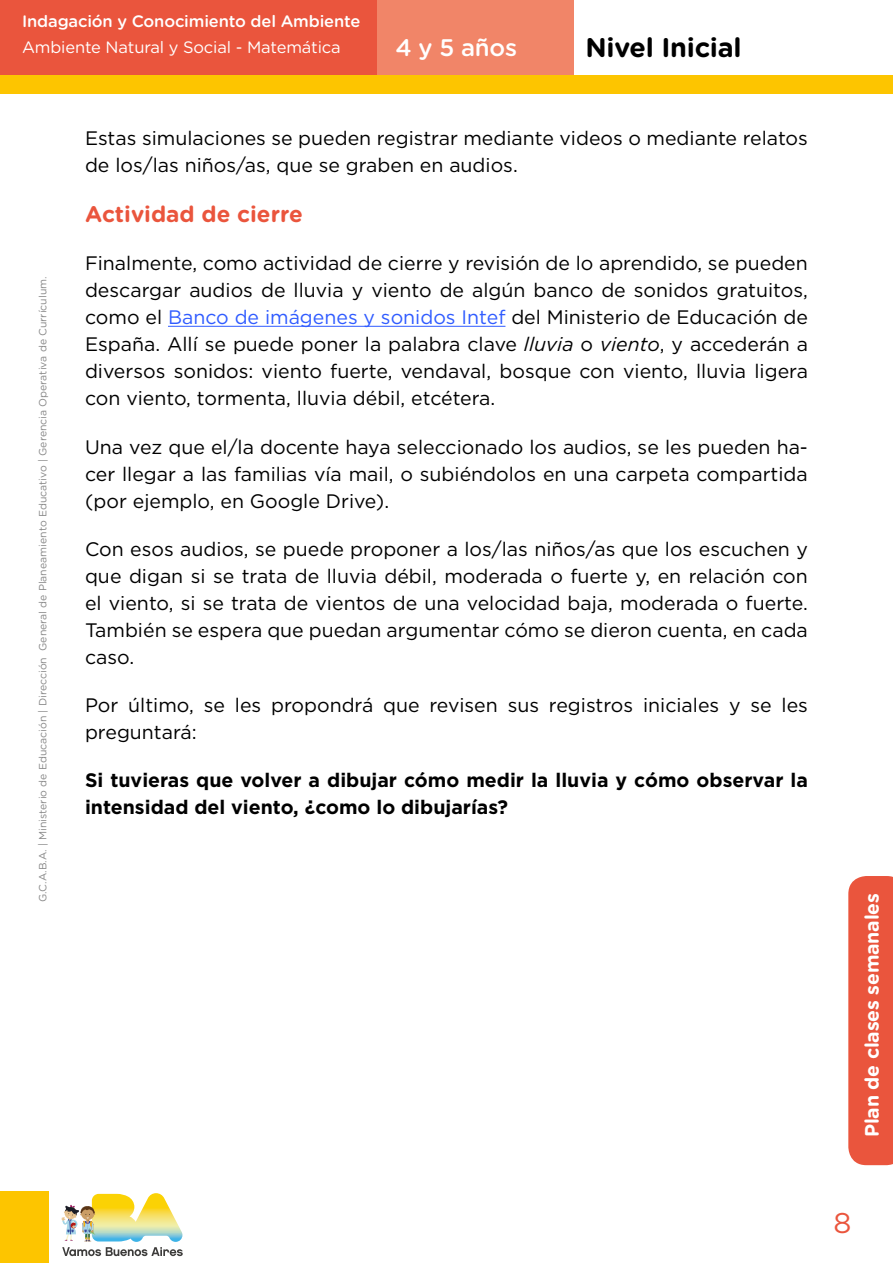
<style>
.page{position:relative;width:893px;height:1263px;background:#fff}
.page>*{position:absolute;margin:0;border:0;box-sizing:border-box;transform-origin:0 0}
.t1{font:28.5px "Gotham Rounded";color:#ea553d}
.t2{font:700 27px "Gotham Rounded";letter-spacing:-.01em;color:#000}
.t3{font:500 24px "Gotham Rounded";color:#fff}
.t4{font:700 22.5px "Gotham Rounded";color:#ea553d}
.t5{font:19.5px/27px "Gotham";color:#000;text-align:justify}
.t6{font:700 19.5px/27px "Gotham";color:#000}
.t7{font:700 19.5px "Gotham Rounded";letter-spacing:-.01em;color:#fff}
.t8{font:500 16.5px "Gotham Rounded";letter-spacing:-.01em;color:#fff}
.t9{font:16.5px "Gotham Rounded";letter-spacing:-.01em;color:#fff}
.t10{font:10.5px "Gotham Rounded";color:#878787}
.s1{color:#305cff}
.s2{font-style:italic}
</style>
<div class="page">
<div style="left:0;top:0;width:378px;height:75px;background:#ea553d"></div>
<div style="left:378px;top:0;width:196px;height:75px;background:#f18568"></div>
<div style="left:0;top:1191px;width:48px;height:72px;background:#fdc500"></div>
<svg style="left:61px;top:1193px;width:122px;height:63px"></svg>
<div style="left:0;top:75px;width:893px;height:19px;background:#fdc500"></div>
<svg style="left:848px;top:876px;width:45px;height:289px;background:#ea5a43"></svg>
<hr style="left:168px;top:326px;width:337px;height:1px;background:#305cff">
<p class="t8" style="left:22px;top:10px;width:340px">Indagación y Conocimiento del Ambiente</p>
<p class="t9" style="left:22px;top:36px;width:320px">Ambiente Natural y Social - Matemática</p>
<p class="t3" style="left:395px;top:31px;width:123px">4 y 5 años</p>
<h2 class="t2" style="left:585px;top:28px;width:158px">Nivel Inicial</h2>
<p class="t10" style="left:35px;top:902px;width:627px;rotate:-90deg">G.C.A.B.A. | Ministerio de Educación | Dirección General de Planeamiento Educativo | Gerencia Operativa de Currículum.</p>
<p class="t5" style="left:85px;top:124px;width:724px">Estas simulaciones se pueden registrar mediante videos o mediante relatos de los/las niños/as, que se graben en audios.</p>
<p class="t4" style="left:85px;top:198px;width:219px">Actividad de cierre</p>
<p class="t5" style="left:85px;top:249px;width:724px">Finalmente, como actividad de cierre y revisión de lo aprendido, se pueden descargar audios de lluvia y viento de algún banco de sonidos gratuitos, como el <span class="s1">Banco de imágenes y sonidos Intef</span> del Ministerio de Educación de España. Allí se puede poner la palabra clave <span class="s2">lluvia</span> o <span class="s2">viento</span>, y accederán a diversos sonidos: viento fuerte, vendaval, bosque con viento, lluvia ligera con viento, tormenta, lluvia débil, etcétera.</p>
<p class="t5" style="left:85px;top:433px;width:724px">Una vez que el/la docente haya seleccionado los audios, se les pueden ha&shy;cer llegar a las familias vía mail, o subiéndolos en una carpeta compartida (por ejemplo, en Google Drive).</p>
<p class="t5" style="left:85px;top:535px;width:724px">Con esos audios, se puede proponer a los/las niños/as que los escuchen y que digan si se trata de lluvia débil, moderada o fuerte y, en relación con el viento, si se trata de vientos de una velocidad baja, moderada o fuerte.<br>También se espera que puedan argumentar cómo se dieron cuenta, en cada caso.</p>
<p class="t5" style="left:85px;top:691px;width:724px">Por último, se les propondrá que revisen sus registros iniciales y se les preguntará:</p>
<p class="t6" style="left:85px;top:767px;width:724px">Si tuvieras que volver a dibujar cómo medir la lluvia y cómo observar la intensidad del viento, ¿como lo dibujarías?</p>
<p class="t7" style="left:858px;top:1137px;width:246px;rotate:-90deg">Plan de clases semanales</p>
<h1 class="t1" style="left:833px;top:1203px;width:19px">8</h1>
</div>
